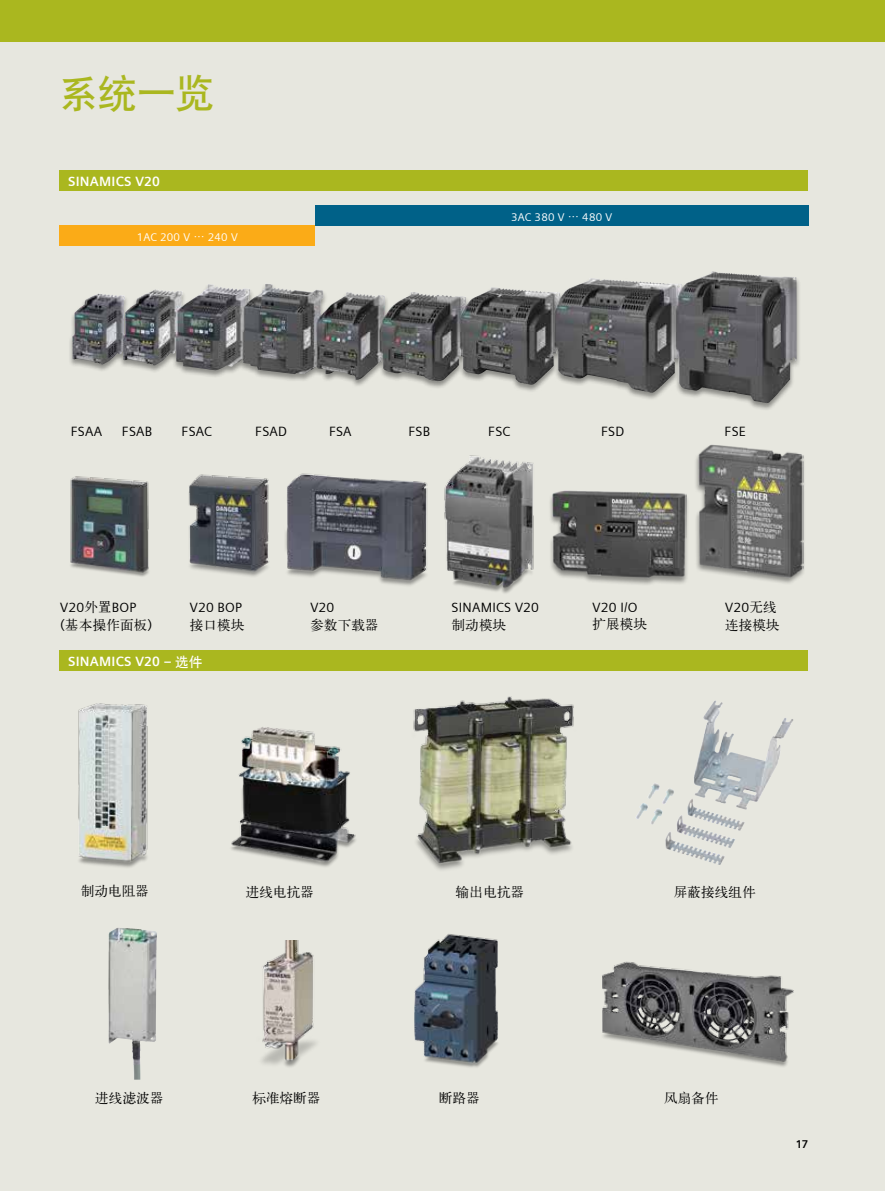
<style>
.page{position:relative;width:885px;height:1191px;background:#fff}
.page>*{position:absolute;margin:0;border:0;box-sizing:border-box;transform-origin:0 0}
.t1{font:39px "H Yb 1 gs G Bpc EUC H";color:#aab71f}
.t2{font:13.5px "Siemens Sans";letter-spacing:.015em;color:#000}
.t3{font:13.5px "H Ya 1 gj";letter-spacing:.015em;color:#000}
.t4{font:700 13.5px "Siemens Sans";letter-spacing:.015em;color:#fff}
.t5{font:11.25px "Siemens Sans";letter-spacing:.02em;color:#fff}
.t6{font:700 11.25px "Siemens Sans Global";color:#000}
.s1{font-family:"H Ya 1 gj"}
.s2{font-family:"Siemens Sans"}
.s3{font-family:"H Yb 1 gs G Bpc EUC H";font-weight:400}
</style>
<div class="page">
<div style="left:0;top:9px;width:884px;height:1182px;background:#e7e7df"></div>
<img style="left:262px;top:940px;width:54px;height:127px">
<img style="left:231px;top:727px;width:125px;height:140px">
<img style="left:602px;top:961px;width:192px;height:106px">
<img style="left:693px;top:701px;width:100px;height:108px">
<img style="left:108px;top:928px;width:49px;height:151px">
<img style="left:413px;top:696px;width:161px;height:174px">
<img style="left:414px;top:934px;width:84px;height:133px">
<div style="left:0;top:0;width:884px;height:42px;background:#aab71f"></div>
<div style="left:60px;top:170px;width:748px;height:20px;background:#aab71f"></div>
<div style="left:60px;top:650px;width:748px;height:21px;background:#aab71f"></div>
<img style="left:449px;top:455px;width:85px;height:138px">
<div style="left:60px;top:226px;width:255px;height:20px;background:#fbab17"></div>
<div style="left:315px;top:206px;width:493px;height:20px;background:#006188"></div>
<img style="left:188px;top:474px;width:72px;height:103px">
<img style="left:70px;top:476px;width:79px;height:101px">
<img style="left:78px;top:703px;width:70px;height:165px">
<img style="left:260px;top:473px;width:189px;height:113px">
<div style="left:68px;top:271px;width:733px;height:141px;background:#000;opacity:.4"></div>
<img style="left:390px;top:271px;width:321px;height:37px">
<div style="left:548px;top:490px;width:142px;height:96px;background:#000;opacity:.4"></div>
<img style="left:551px;top:490px;width:135px;height:88px">
<div style="left:694px;top:445px;width:111px;height:140px;background:#000;opacity:.4"></div>
<img style="left:697px;top:444px;width:106px;height:134px">
<h1 class="t1" style="left:60px;top:74px;width:156px">系统一览</h1>
<p class="t4" style="left:68px;top:173px;width:93px">SINAMICS V20</p>
<p class="t5" style="left:137px;top:230px;width:102px">1AC 200 V <span class="s1">…</span> 240 V</p>
<p class="t5" style="left:511px;top:210px;width:102px">3AC 380 V <span class="s1">…</span> 480 V</p>
<p class="t2" style="left:71px;top:423px;width:33px">FSAA</p>
<p class="t2" style="left:122px;top:423px;width:32px">FSAB</p>
<p class="t2" style="left:181px;top:423px;width:32px">FSAC</p>
<p class="t2" style="left:255px;top:423px;width:33px">FSAD</p>
<p class="t2" style="left:329px;top:423px;width:24px">FSA</p>
<p class="t2" style="left:408px;top:423px;width:23px">FSB</p>
<p class="t2" style="left:488px;top:423px;width:24px">FSC</p>
<p class="t2" style="left:601px;top:423px;width:25px">FSD</p>
<p class="t2" style="left:724px;top:423px;width:23px">FSE</p>
<p class="t2" style="left:60px;top:599px;width:78px">V20<span class="s1">外置</span>BOP</p>
<p class="t3" style="left:60px;top:618px;width:94px"><span class="s2">(</span>基本操作面板<span class="s2">)</span></p>
<p class="t2" style="left:190px;top:599px;width:54px">V20 BOP</p>
<p class="t3" style="left:190px;top:618px;width:56px">接口模块</p>
<p class="t4" style="left:68px;top:654px;width:136px">SINAMICS V20 – <span class="s3">选件</span></p>
<p class="t2" style="left:310px;top:599px;width:25px">V20</p>
<p class="t3" style="left:310px;top:618px;width:70px">参数下载器</p>
<p class="t2" style="left:451px;top:599px;width:89px">SINAMICS V20</p>
<p class="t3" style="left:451px;top:618px;width:56px">制动模块</p>
<p class="t2" style="left:592px;top:599px;width:46px">V20 I/O</p>
<p class="t3" style="left:592px;top:617px;width:56px">扩展模块</p>
<p class="t2" style="left:725px;top:599px;width:53px">V20<span class="s1">无线</span></p>
<p class="t3" style="left:725px;top:618px;width:56px">连接模块</p>
<p class="t3" style="left:81px;top:884px;width:70px">制动电阻器</p>
<p class="t3" style="left:246px;top:884px;width:70px">进线电抗器</p>
<p class="t3" style="left:456px;top:884px;width:70px">输出电抗器</p>
<p class="t3" style="left:673px;top:884px;width:84px">屏蔽接线组件</p>
<p class="t3" style="left:95px;top:1090px;width:70px">进线滤波器</p>
<p class="t3" style="left:664px;top:1090px;width:56px">风扇备件</p>
<p class="t3" style="left:252px;top:1090px;width:70px">标准熔断器</p>
<p class="t3" style="left:439px;top:1090px;width:42px">断路器</p>
<p class="t6" style="left:795px;top:1135px;width:14px">17</p>
</div>
